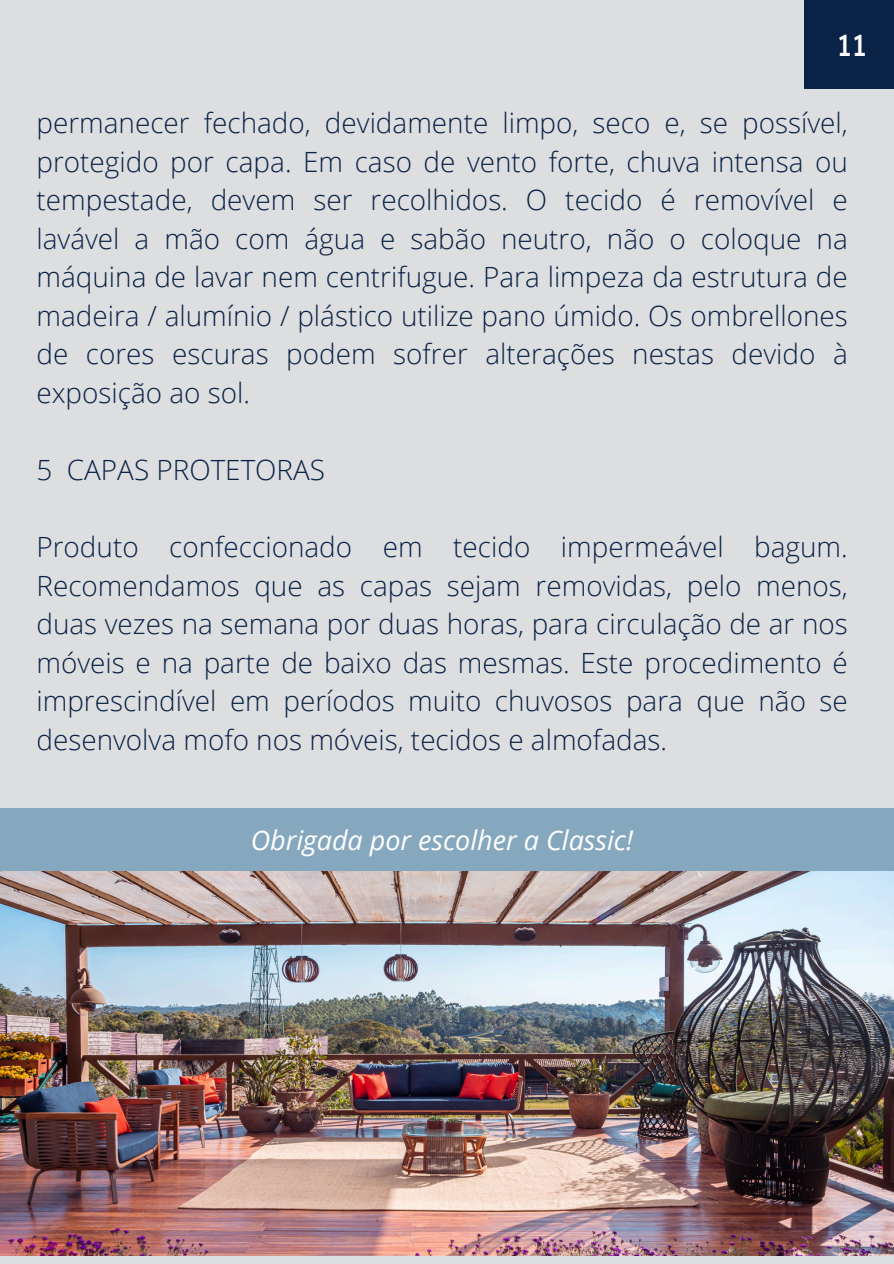
<style>
.page{position:relative;width:894px;height:1264px;background:#fff}
.page>*{position:absolute;margin:0;border:0;box-sizing:border-box;transform-origin:0 0}
.t1{font:30px "Lexend Deca";color:#fff}
.t2{font:300 27.9px/38.5px "Open Sans";color:#0b2347;text-align:justify}
.t3{font:italic 27px "Open Sans";color:#fff}
</style>
<div class="page">
<div style="left:0;top:0;width:893px;height:1263px;background:#dddedf"></div>
<div style="left:804px;top:0;width:89px;height:89px;background:#0b2347"></div>
<div style="left:0;top:808px;width:893px;height:63px;background:#85a8bf"></div>
<img style="left:0;top:871px;width:893px;height:384px">
<p class="t1" style="left:836px;top:26px;width:31px">11</p>
<p class="t2" style="left:36px;top:103px;width:812px">permanecer fechado, devidamente limpo, seco e, se possível, protegido por capa. Em caso de vento forte, chuva intensa ou tempestade, devem ser recolhidos. O tecido é removível e lavável a mão com água e sabão neutro, não o coloque na máquina de lavar nem centrifugue. Para limpeza da estrutura de madeira / alumínio / plástico utilize pano úmido. Os ombrellones de cores escuras podem sofrer alterações nestas devido à exposição ao sol.</p>
<p class="t2" style="left:36px;top:450px;width:290px">5 CAPAS PROTETORAS</p>
<h1 class="t2" style="left:36px;top:527px;width:812px">Produto confeccionado em tecido impermeável bagum.<br>Recomendamos que as capas sejam removidas, pelo menos, duas vezes na semana por duas horas, para circulação de ar nos móveis e na parte de baixo das mesmas. Este procedimento é imprescindível em períodos muito chuvosos para que não se desenvolva mofo nos móveis, tecidos e almofadas.</h1>
<p class="t3" style="left:250px;top:821px;width:384px">Obrigada por escolher a Classic!</p>
</div>
